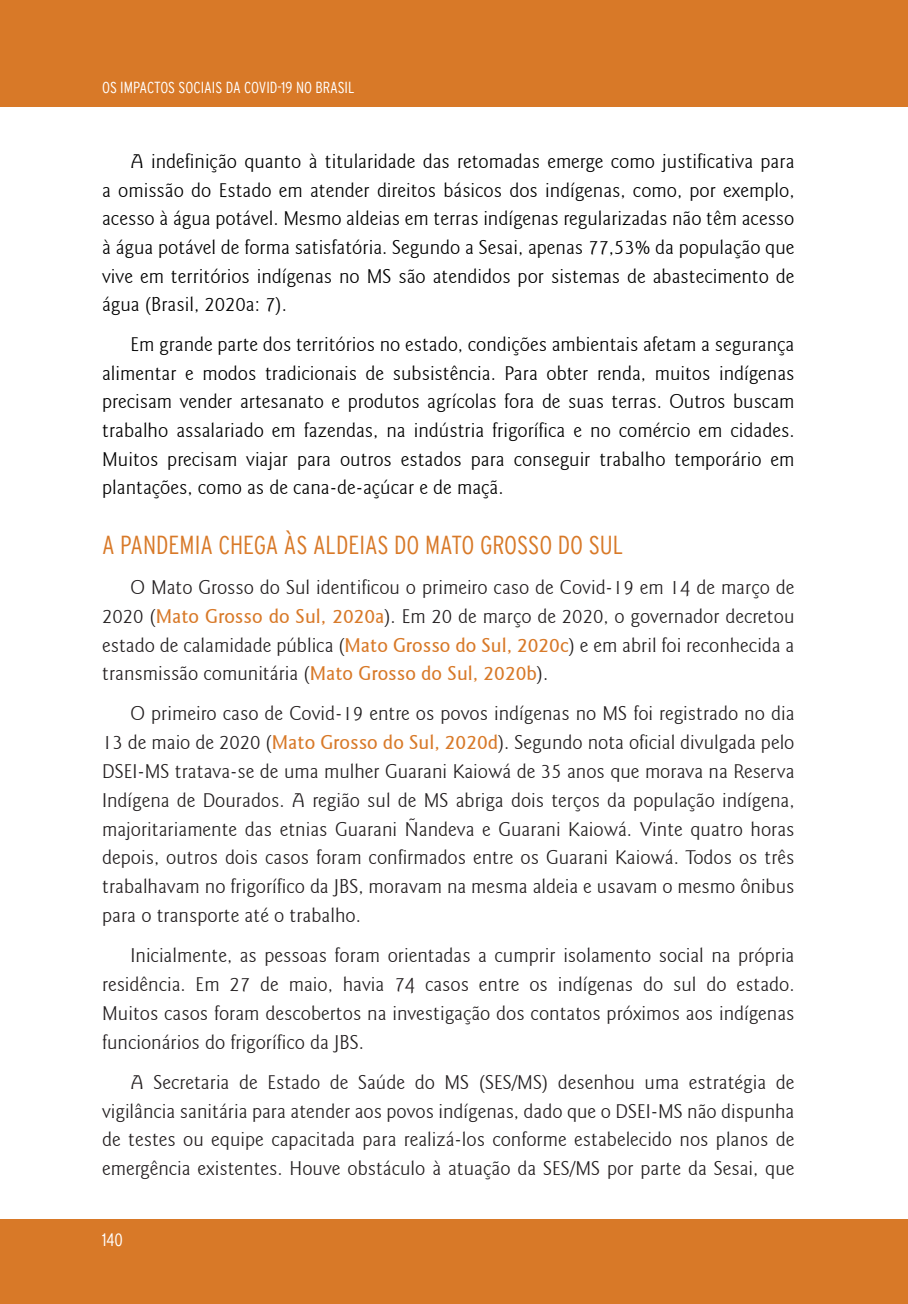
<style>
.page{position:relative;width:908px;height:1304px;background:#fff}
.page>*{position:absolute;margin:0;border:0;box-sizing:border-box;transform-origin:0 0}
.subiitulo_-_nivel_1{font:300 condensed 26px "Interstate";color:#d87928}
.corpo_do_texto{font:300 20px/28.8px "Goudy Sans IT Cby BT";color:#231f20;text-align:justify}
.corpo_do_texto-2{font:300 20px/28.6px "Goudy Sans IT Cby BT";color:#000;text-align:justify}
.t1{font:300 condensed 18px "Interstate";color:#fff}
.t2{font:300 condensed 16px "Interstate";color:#fff}
.s1{font-weight:500;color:#d87928}
</style>
<div class="page">
<div style="left:0;top:1219px;width:907px;height:85px;background:#d87928"></div>
<div style="left:0;top:0;width:907px;height:107px;background:#d87928"></div>
<p class="t2" style="left:102px;top:78px;width:254px">OS IMPACTOS SOCIAIS DA COVID-19 NO BRASIL</p>
<p class="corpo_do_texto-2" style="left:102px;top:147px;width:693px;text-indent:28px">A indefinição quanto à titularidade das retomadas emerge como justificativa para a omissão do Estado em atender direitos básicos dos indígenas, como, por exemplo, acesso à água potável. Mesmo aldeias em terras indígenas regularizadas não têm acesso à água potável de forma satisfatória. Segundo a Sesai, apenas 77,53% da população que vive em territórios indígenas no MS são atendidos por sistemas de abastecimento de água (Brasil, 2020a: 7).</p>
<p class="corpo_do_texto-2" style="left:102px;top:330px;width:693px;text-indent:28px">Em grande parte dos territórios no estado, condições ambientais afetam a segurança alimentar e modos tradicionais de subsistência. Para obter renda, muitos indígenas precisam vender artesanato e produtos agrícolas fora de suas terras. Outros buscam trabalho assalariado em fazendas, na indústria frigorífica e no comércio em cidades.<br>Muitos precisam viajar para outros estados para conseguir trabalho temporário em plantações, como as de cana-de-açúcar e de maçã.</p>
<p class="subiitulo_-_nivel_1" style="left:102px;top:530px;width:522px">A PANDEMIA CHEGA ÀS ALDEIAS DO MATO GROSSO DO SUL</p>
<p class="corpo_do_texto" style="left:102px;top:573px;width:693px;text-indent:28px">O Mato Grosso do Sul identificou o primeiro caso de Covid-19 em 14 de março de 2020 (<span class="s1">Mato Grosso do Sul, 2020a</span>). Em 20 de março de 2020, o governador decretou estado de calamidade pública (<span class="s1">Mato Grosso do Sul, 2020c</span>) e em abril foi reconhecida a transmissão comunitária (<span class="s1">Mato Grosso do Sul, 2020b</span>).</p>
<p class="corpo_do_texto" style="left:102px;top:699px;width:693px;text-indent:28px">O primeiro caso de Covid-19 entre os povos indígenas no MS foi registrado no dia 13 de maio de 2020 (<span class="s1">Mato Grosso do Sul, 2020d</span>). Segundo nota oficial divulgada pelo DSEI-MS tratava-se de uma mulher Guarani Kaiowá de 35 anos que morava na Reserva Indígena de Dourados. A região sul de MS abriga dois terços da população indígena, majoritariamente das etnias Guarani Ñandeva e Guarani Kaiowá. Vinte quatro horas depois, outros dois casos foram confirmados entre os Guarani Kaiowá. Todos os três trabalhavam no frigorífico da JBS, moravam na mesma aldeia e usavam o mesmo ônibus para o transporte até o trabalho.</p>
<p class="corpo_do_texto" style="left:102px;top:941px;width:693px;text-indent:28px">Inicialmente, as pessoas foram orientadas a cumprir isolamento social na própria residência. Em 27 de maio, havia 74 casos entre os indígenas do sul do estado.<br>Muitos casos foram descobertos na investigação dos contatos próximos aos indígenas funcionários do frigorífico da JBS.</p>
<p class="corpo_do_texto" style="left:102px;top:1068px;width:693px;text-indent:28px">A Secretaria de Estado de Saúde do MS (SES/MS) desenhou uma estratégia de vigilância sanitária para atender aos povos indígenas, dado que o DSEI-MS não dispunha de testes ou equipe capacitada para realizá-los conforme estabelecido nos planos de emergência existentes. Houve obstáculo à atuação da SES/MS por parte da Sesai, que</p>
<p class="t1" style="left:102px;top:1230px;width:22px">140</p>
</div>
